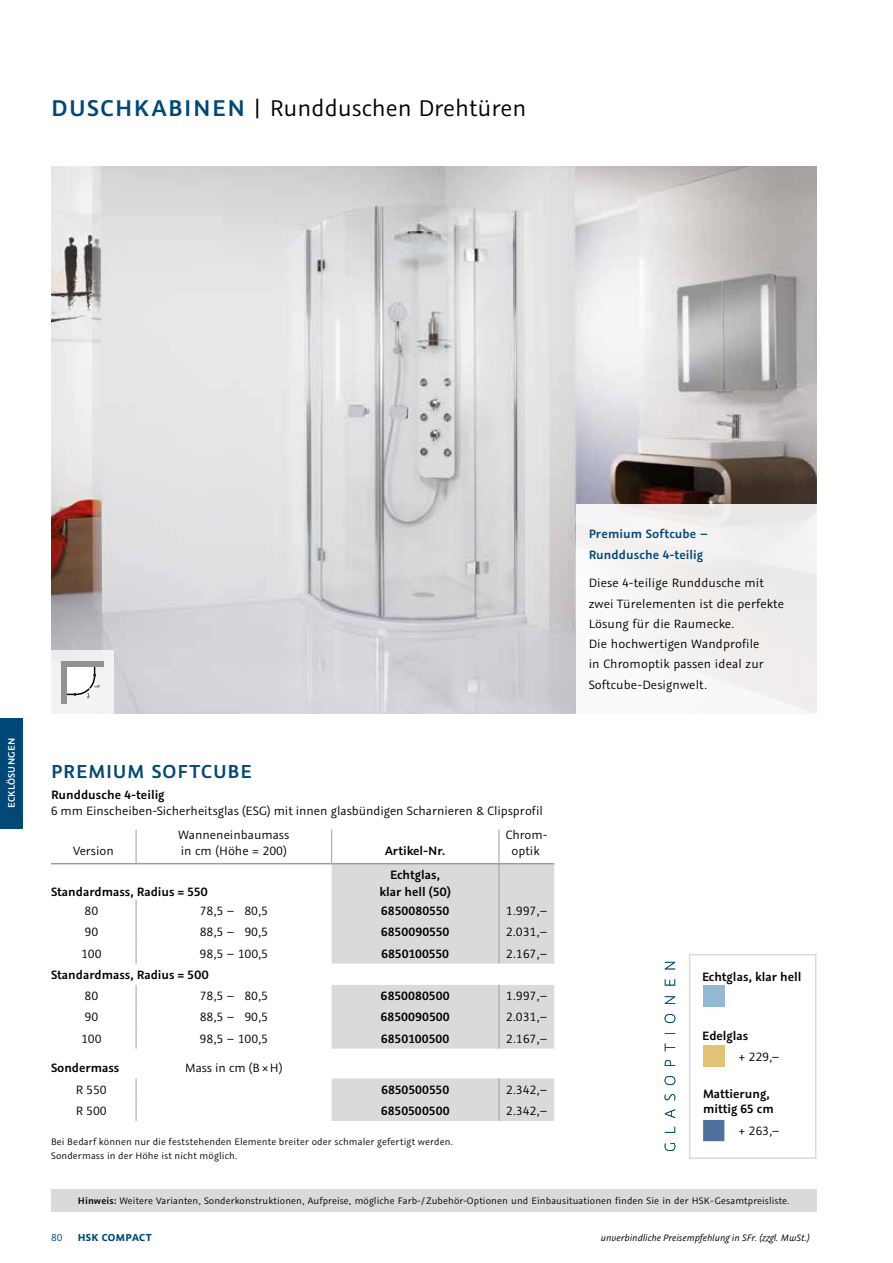
<style>
.page{position:relative;width:893px;height:1263px;background:#fff}
.page>*{position:absolute;margin:0;border:0;box-sizing:border-box;transform-origin:0 0}
.t1{font:25.5px "Graublau Sans";color:#000}
.t2{font:600 21px "Graublau Sans";letter-spacing:.045em;color:#004878}
.t3{font:13.5px/20.2px "Graublau Sans";letter-spacing:.01em;color:#000}
.t4{font:600 13.5px/15px "Graublau Sans";letter-spacing:-.005em;color:#000}
.t5{font:600 13.5px/20.2px "Graublau Sans";letter-spacing:.005em;color:#004878}
.t6{font:700 11.25px "Graublau Sans";letter-spacing:.035em;color:#004878}
.t7{font:11.25px "Graublau Sans";color:#004878}
.t8{font:10.5px/13.5px "Graublau Sans";letter-spacing:.01em;color:#000}
.t9{font:italic 10.5px "Graublau Sans";color:#000}
.t10{font:600 10.5px "Graublau Sans";letter-spacing:.03em;color:#fff}
.s1{font-weight:600;color:#004878}
.s2{font-weight:600}
</style>
<div class="page">
<div style="left:51px;top:1189px;width:765px;height:23px;background:#dadada"></div>
<div style="left:0;top:718px;width:23px;height:110px;background:#004878"></div>
<div style="left:703px;top:986px;width:21px;height:21px;background:#92b9d4"></div>
<div style="left:703px;top:1045px;width:21px;height:21px;background:#e3c373"></div>
<div style="left:703px;top:1120px;width:21px;height:21px;background:#4c719d"></div>
<div style="left:689px;top:954px;width:127px;height:205px;border:2px solid #dadada"></div>
<img style="left:51px;top:167px;width:765px;height:547px">
<div style="left:576px;top:504px;width:241px;height:210px;background:#f3f1f0"></div>
<div style="left:51px;top:650px;width:63px;height:64px;background:#f2f2f4"></div>
<div style="left:61px;top:661px;width:6px;height:42px;background:#929292"></div>
<div style="left:61px;top:661px;width:43px;height:5px;background:#929292"></div>
<svg style="left:67px;top:666px;width:33px;height:33px"></svg>
<svg style="left:332px;top:864px;width:222px;height:257px;fill:#dadada"></svg>
<hr style="left:51px;top:863px;width:85px;height:1px;background:#9d9d9c">
<hr style="left:136px;top:863px;width:196px;height:1px;background:#9d9d9c">
<hr style="left:136px;top:829px;width:1px;height:34px;background:#9d9d9c">
<svg style="left:136px;top:900px;width:1px;height:63px"></svg>
<svg style="left:136px;top:985px;width:1px;height:64px"></svg>
<svg style="left:136px;top:1078px;width:1px;height:43px"></svg>
<hr style="left:499px;top:829px;width:1px;height:34px;background:#9d9d9c">
<hr style="left:331px;top:829px;width:1px;height:34px;background:#9d9d9c">
<hr style="left:332px;top:863px;width:167px;height:1px;background:#9d9d9c">
<hr style="left:499px;top:864px;width:1px;height:36px;background:#9d9d9c">
<svg style="left:499px;top:900px;width:1px;height:63px"></svg>
<svg style="left:499px;top:985px;width:1px;height:64px"></svg>
<hr style="left:499px;top:863px;width:55px;height:1px;background:#9d9d9c">
<svg style="left:499px;top:1078px;width:1px;height:43px"></svg>
<svg style="left:665px;top:962px;width:10px;height:189px"></svg>
<h1 class="t1" style="left:51px;top:92px;width:477px"><span class="s1">DUSCHKABINEN</span> | Rundduschen Drehtüren</h1>
<p class="t10" style="left:5px;top:808px;width:72px;rotate:-90deg">ECKLÖSUNGEN</p>
<h2 class="t2" style="left:51px;top:758px;width:202px">PREMIUM SOFTCUBE</h2>
<p class="t4" style="left:51px;top:787px;width:115px">Runddusche 4-teilig</p>
<p class="t3" style="left:51px;top:800px;width:493px">6 mm Einscheiben-Sicherheitsglas (ESG) mit innen glasbündigen Scharnieren &amp; Clipsprofil</p>
<p class="t3" style="left:73px;top:841px;width:42px">Version</p>
<p class="t3" style="left:178px;top:826px;width:112px;line-height:16.5px">Wanneneinbaumass in cm (Höhe = 200)</p>
<p class="t3" style="left:506px;top:826px;width:43px;line-height:16.5px;text-align:center">Chrom&shy;optik</p>
<p class="t4" style="left:385px;top:843px;width:62px">Artikel-Nr.</p>
<p class="t4" style="left:51px;top:884px;width:158px">Standardmass, Radius = 550</p>
<p class="t4" style="left:379px;top:866px;width:73px;line-height:16.5px;text-align:center">Echtglas, klar hell (50)</p>
<p class="t3" style="left:85px;top:900px;width:15px">80</p>
<p class="t3" style="left:200px;top:900px;width:70px">78,5 – 80,5</p>
<p class="t4" style="left:381px;top:903px;width:70px">6850080550</p>
<p class="t3" style="left:506px;top:900px;width:43px">1.997,–</p>
<p class="t3" style="left:85px;top:922px;width:15px">90</p>
<p class="t3" style="left:200px;top:922px;width:70px">88,5 – 90,5</p>
<p class="t4" style="left:381px;top:924px;width:70px">6850090550</p>
<p class="t3" style="left:506px;top:922px;width:43px">2.031,–</p>
<p class="t3" style="left:81px;top:943px;width:22px">100</p>
<p class="t3" style="left:200px;top:943px;width:70px">98,5 – 100,5</p>
<p class="t4" style="left:381px;top:946px;width:70px">6850100550</p>
<p class="t3" style="left:506px;top:943px;width:43px">2.167,–</p>
<p class="t4" style="left:51px;top:967px;width:159px">Standardmass, Radius = 500</p>
<p class="t3" style="left:85px;top:986px;width:15px">80</p>
<p class="t3" style="left:200px;top:986px;width:70px">78,5 – 80,5</p>
<p class="t4" style="left:381px;top:988px;width:71px">6850080500</p>
<p class="t3" style="left:506px;top:986px;width:43px">1.997,–</p>
<p class="t3" style="left:85px;top:1007px;width:15px">90</p>
<p class="t3" style="left:200px;top:1007px;width:70px">88,5 – 90,5</p>
<p class="t4" style="left:381px;top:1009px;width:71px">6850090500</p>
<p class="t3" style="left:506px;top:1007px;width:43px">2.031,–</p>
<p class="t3" style="left:81px;top:1028px;width:22px">100</p>
<p class="t3" style="left:200px;top:1028px;width:70px">98,5 – 100,5</p>
<p class="t4" style="left:381px;top:1031px;width:70px">6850100500</p>
<p class="t3" style="left:506px;top:1028px;width:43px">2.167,–</p>
<p class="t4" style="left:51px;top:1060px;width:70px">Sondermass</p>
<p class="t3" style="left:185px;top:1058px;width:99px">Mass in cm (B × H)</p>
<p class="t3" style="left:76px;top:1079px;width:32px">R 550</p>
<p class="t4" style="left:381px;top:1082px;width:70px">6850500550</p>
<p class="t3" style="left:506px;top:1079px;width:43px">2.342,–</p>
<p class="t3" style="left:76px;top:1100px;width:32px">R 500</p>
<p class="t4" style="left:381px;top:1103px;width:70px">6850500500</p>
<p class="t3" style="left:506px;top:1100px;width:43px">2.342,–</p>
<p class="t8" style="left:51px;top:1135px;width:403px">Bei Bedarf können nur die feststehenden Elemente breiter oder schmaler gefertigt werden.<br>Sondermass in der Höhe ist nicht möglich.</p>
<p class="t5" style="left:589px;top:524px;width:121px">Premium Softcube –<br>Runddusche 4-teilig</p>
<p class="t3" style="left:589px;top:573px;width:197px">Diese 4-teilige Runddusche mit zwei Türelementen ist die perfekte<br>Lösung für die Raumecke.<br>Die hochwertigen Wandprofile<br>in Chromoptik passen ideal zur<br>Softcube-Designwelt.</p>
<p class="t4" style="left:702px;top:969px;width:101px">Echtglas, klar hell</p>
<p class="t4" style="left:702px;top:1028px;width:47px">Edelglas</p>
<p class="t3" style="left:739px;top:1046px;width:42px">+ 229,–</p>
<p class="t4" style="left:703px;top:1086px;width:72px">Mattierung, mittig 65 cm</p>
<p class="t3" style="left:739px;top:1121px;width:43px">+ 263,–</p>
<p class="t8" style="left:78px;top:1193px;width:713px"><span class="s2">Hinweis:</span> Weitere Varianten, Sonderkonstruktionen, Aufpreise, mögliche Farb-/ Zubehör-Optionen und Einbausituationen finden Sie in der HSK-Gesamtpreisliste.</p>
<p class="t7" style="left:51px;top:1230px;width:13px">80</p>
<p class="t6" style="left:78px;top:1230px;width:76px">HSK COMPACT</p>
<p class="t9" style="left:601px;top:1231px;width:210px">unverbindliche Preisempfehlung in SFr. (zzgl. MwSt.)</p>
</div>
